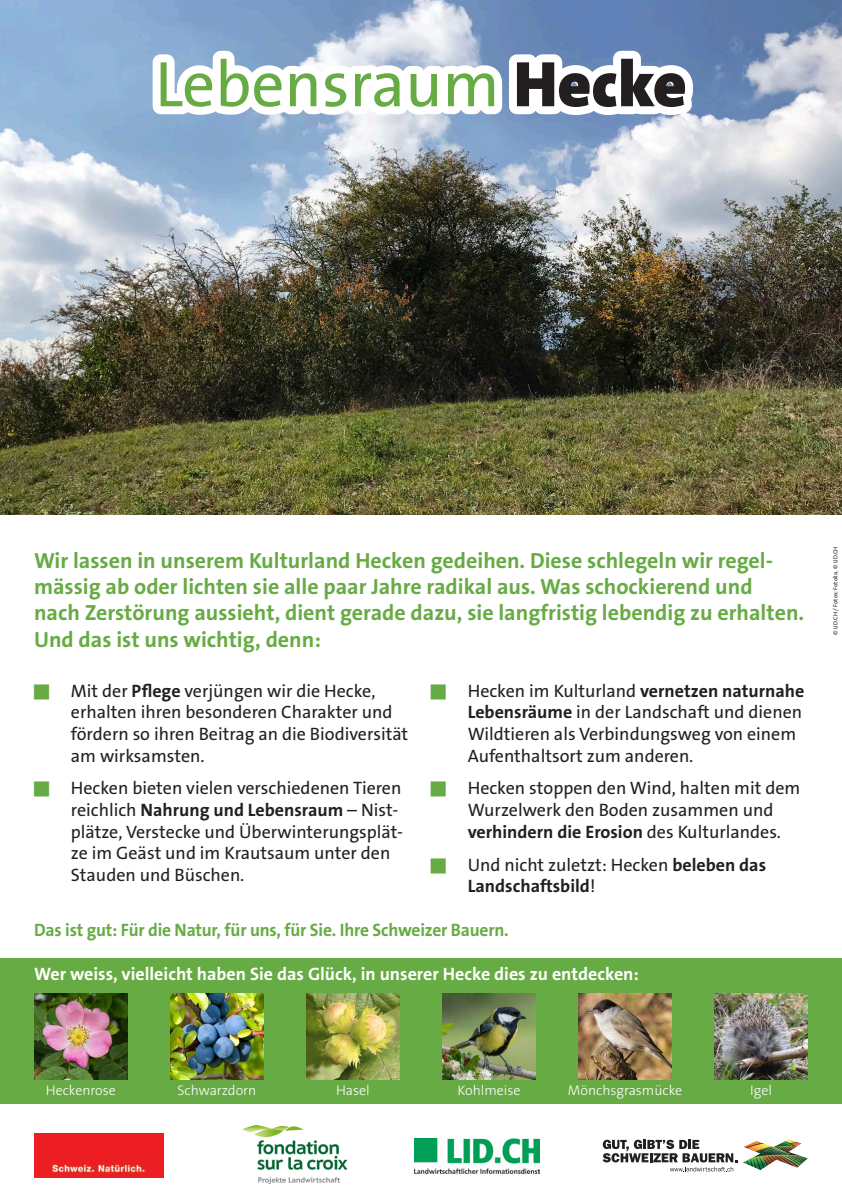
<style>
.page{position:relative;width:842px;height:1191px;background:#fff}
.page>*{position:absolute;margin:0;border:0;box-sizing:border-box;transform-origin:0 0}
.t1{font:65px "The Sans Os F";color:#67ab44}
.t2{font:700 22px/26.4px "The Sans Os F";color:#67ab44}
.t3{font:18px/21.6px "The Sans Os F";color:#231f20}
.t4{font:700 18px "The Sans Os F";color:#fff}
.t5{font:700 18px "The Sans Os F";letter-spacing:-.01em;color:#67ab44}
.t6{font:700 18px/21.6px "The Sans Os F";color:#231f20}
.t7{font:300 14px "The Sans Os F";color:#fff}
.t8{font:6px "The Sans Os F";color:#231f20}
.s1{font-weight:900;color:#231f20}
.s2{font-size:15px;color:#67ab44}
.s3{font-weight:700}
.s4{font-weight:400;font-size:15px;color:#67ab44}
.s5{font-weight:400}
</style>
<div class="page">
<div style="left:0;top:958px;width:842px;height:146px;background:#67ab44"></div>
<img style="left:0;top:0;width:842px;height:514px">
<svg style="left:145px;top:21px;width:556px;height:129px"></svg>
<svg style="left:603px;top:1139px;width:134px;height:32px"></svg>
<img style="left:743px;top:1139px;width:65px;height:31px">
<img style="left:34px;top:993px;width:94px;height:86px">
<img style="left:170px;top:993px;width:94px;height:86px">
<img style="left:306px;top:993px;width:94px;height:86px">
<img style="left:442px;top:993px;width:94px;height:86px">
<img style="left:578px;top:993px;width:94px;height:86px">
<img style="left:714px;top:993px;width:94px;height:86px">
<img style="left:414px;top:1138px;width:126px;height:35px">
<img style="left:243px;top:1125px;width:104px;height:58px">
<img style="left:34px;top:1134px;width:129px;height:43px">
<p class="t1" style="left:155px;top:43px;width:533px">Lebensraum <span class="s1">Hecke</span></p>
<p class="t2" style="left:34px;top:547px;width:771px">Wir lassen in unserem Kulturland Hecken gedeihen. Diese schlegeln wir regel&shy;mässig ab oder lichten sie alle paar Jahre radikal aus. Was schockierend und nach Zerstörung aussieht, dient gerade dazu, sie langfristig lebendig zu erhalten.<br>Und das ist uns wichtig, denn:</p>
<p class="t3" style="left:71px;top:680px;width:339px;text-indent:-37px"><span class="s2">█</span> Mit der <span class="s3">Pflege</span> verjüngen wir die Hecke, erhalten ihren besonderen Charakter und fördern so ihren Beitrag an die Biodiversität am wirksamsten.</p>
<p class="t3" style="left:71px;top:777px;width:334px;text-indent:-37px"><span class="s2">█</span> Hecken bieten vielen verschiedenen Tieren reichlich <span class="s3">Nahrung und Lebensraum</span> – Nist&shy;plätze, Verstecke und Überwinterungsplät&shy;ze im Geäst und im Krautsaum unter den Stauden und Büschen.</p>
<p class="t3" style="left:468px;top:680px;width:338px;text-indent:-37px"><span class="s2">█</span> Hecken im Kulturland <span class="s3">vernetzen naturnahe Lebensräume</span> in der Landschaft und dienen Wildtieren als Verbindungsweg von einem Aufenthaltsort zum anderen.</p>
<p class="t3" style="left:468px;top:777px;width:334px;text-indent:-37px"><span class="s2">█</span> Hecken stoppen den Wind, halten mit dem<br>Wurzelwerk den Boden zusammen und <span class="s3">verhindern die Erosion</span> des Kulturlandes.</p>
<p class="t6" style="left:468px;top:854px;width:300px;text-indent:-37px"><span class="s4">█</span> <span class="s5">Und nicht zuletzt: Hecken</span> beleben das<br>Landschaftsbild<span class="s5">!</span></p>
<p class="t5" style="left:34px;top:918px;width:476px">Das ist gut: Für die Natur, für uns, für Sie. Ihre Schweizer Bauern.</p>
<p class="t4" style="left:34px;top:962px;width:606px">Wer weiss, vielleicht haben Sie das Glück, in unserer Hecke dies zu entdecken:</p>
<p class="t8" style="left:832px;top:635px;width:90px;rotate:-90deg">© LID.CH / Fotos: Fotolia. © LID.CH</p>
<p class="t7" style="left:46px;top:1081px;width:72px">Heckenrose</p>
<p class="t7" style="left:177px;top:1081px;width:80px">Schwarzdorn</p>
<p class="t7" style="left:336px;top:1081px;width:35px">Hasel</p>
<p class="t7" style="left:457px;top:1081px;width:64px">Kohlmeise</p>
<p class="t7" style="left:568px;top:1081px;width:116px">Mönchsgrasmücke</p>
<p class="t7" style="left:750px;top:1081px;width:23px">Igel</p>
</div>
